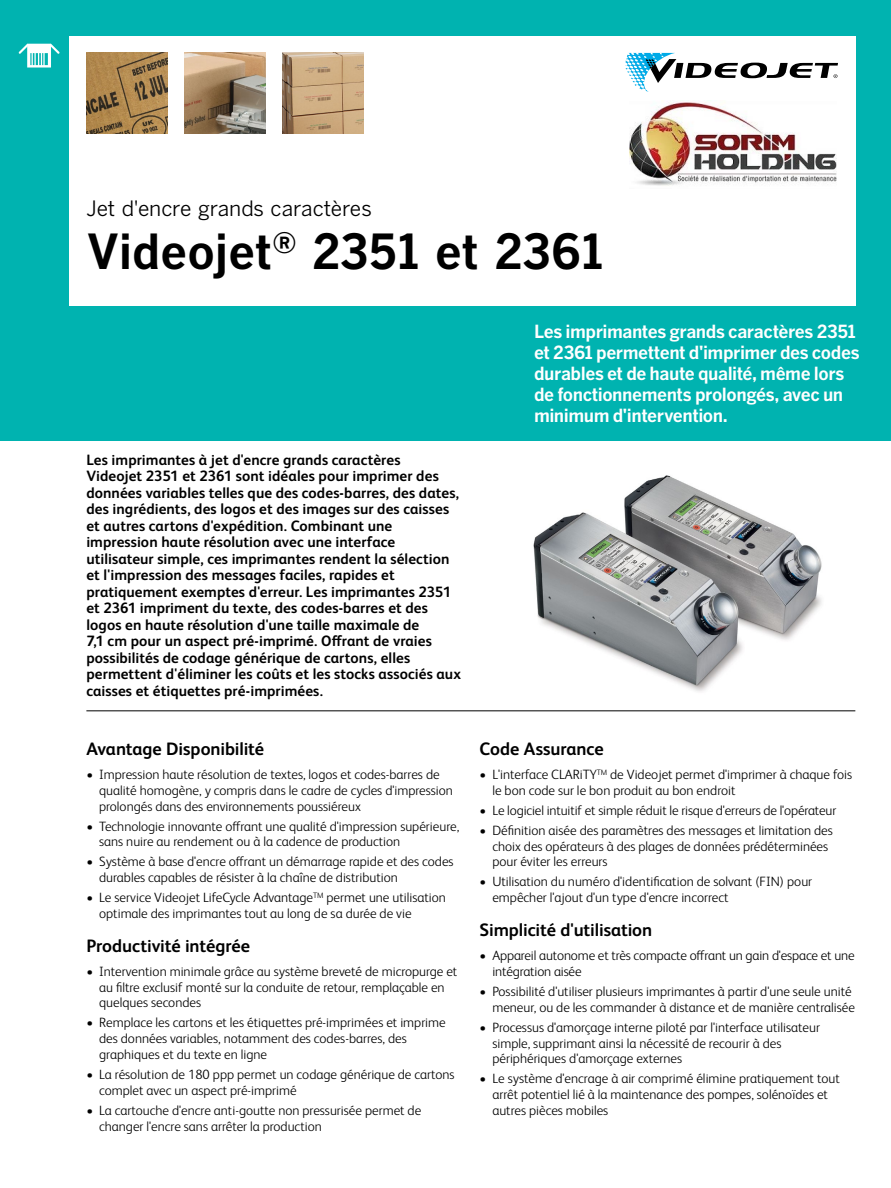
<style>
.page{position:relative;width:891px;height:1188px;background:#fff}
.page>*{position:absolute;margin:0;border:0;box-sizing:border-box;transform-origin:0 0}
.t1{font:700 48px "Benton Gothic";color:#000}
.t2{font:21px "Benton Gothic";letter-spacing:-.005em;color:#000}
.t3{font:700 18px/21px "Benton Gothic";letter-spacing:-.025em;color:#fff}
.t4{font:700 18px "FS Albert Pro";letter-spacing:-.005em;color:#000}
.t5{font:700 15px/16.5px "FS Albert Pro";letter-spacing:.005em;color:#000}
.t6{font:300 13.5px/15.8px "FS Albert Pro";color:#000}
</style>
<div class="page">
<div style="left:0;top:0;width:891px;height:441px;background:#00b3b0"></div>
<div style="left:69px;top:36px;width:786px;height:270px;background:#fff"></div>
<svg style="left:19px;top:44px;width:41px;height:24px"></svg>
<svg style="left:625px;top:53px;width:213px;height:39px"></svg>
<img style="left:86px;top:53px;width:81px;height:81px">
<hr style="left:86px;top:710px;width:769px;height:1px;background:#000">
<img style="left:533px;top:475px;width:289px;height:217px">
<img style="left:283px;top:53px;width:81px;height:81px">
<img style="left:185px;top:53px;width:81px;height:81px">
<img style="left:630px;top:102px;width:207px;height:84px">
<h2 class="t2" style="left:86px;top:197px;width:287px">Jet d'encre grands caractères</h2>
<h1 class="t1" style="left:86px;top:224px;width:519px">Videojet<sup>®</sup> 2351 et 2361</h1>
<p class="t5" style="left:86px;top:450px;width:376px">Les imprimantes à jet d'encre grands caractères<br>Videojet 2351 et 2361 sont idéales pour imprimer des données variables telles que des codes-barres, des dates, des ingrédients, des logos et des images sur des caisses et autres cartons d'expédition. Combinant une impression haute résolution avec une interface utilisateur simple, ces imprimantes rendent la sélection et l'impression des messages faciles, rapides et pratiquement exemptes d'erreur. Les imprimantes 2351 et 2361 impriment du texte, des codes-barres et des logos en haute résolution d'une taille maximale de<br>7,1 cm pour un aspect pré-imprimé. Offrant de vraies possibilités de codage générique de cartons, elles permettent d'éliminer les coûts et les stocks associés aux caisses et étiquettes pré-imprimées.</p>
<h3 class="t4" style="left:86px;top:736px;width:179px">Avantage Disponibilité</h3>
<p class="t6" style="left:99px;top:766px;width:355px;text-indent:-13px">• Impression haute résolution de textes, logos et codes-barres de qualité homogène, y compris dans le cadre de cycles d'impression prolongés dans des environnements poussiéreux</p>
<p class="t6" style="left:99px;top:817px;width:362px;text-indent:-13px">• Technologie innovante offrant une qualité d'impression supérieure, sans nuire au rendement ou à la cadence de production</p>
<p class="t6" style="left:99px;top:853px;width:356px;text-indent:-13px">• Système à base d'encre offrant un démarrage rapide et des codes durables capables de résister à la chaîne de distribution</p>
<p class="t6" style="left:99px;top:889px;width:348px;text-indent:-13px">• Le service Videojet LifeCycle Advantage<sup>TM</sup> permet une utilisation optimale des imprimantes tout au long de sa durée de vie</p>
<h3 class="t4" style="left:86px;top:933px;width:165px">Productivité intégrée</h3>
<p class="t6" style="left:99px;top:963px;width:360px;text-indent:-13px">• Intervention minimale grâce au système breveté de micropurge et au filtre exclusif monté sur la conduite de retour, remplaçable en quelques secondes</p>
<p class="t6" style="left:99px;top:1014px;width:348px;text-indent:-13px">• Remplace les cartons et les étiquettes pré-imprimées et imprime des données variables, notamment des codes-barres, des graphiques et du texte en ligne</p>
<p class="t6" style="left:99px;top:1066px;width:357px;text-indent:-13px">• La résolution de 180 ppp permet un codage générique de cartons complet avec un aspect pré-imprimé</p>
<p class="t6" style="left:99px;top:1101px;width:324px;text-indent:-13px">• La cartouche d'encre anti-goutte non pressurisée permet de changer l'encre sans arrêter la production</p>
<h3 class="t3" style="left:534px;top:321px;width:327px">Les imprimantes grands caractères 2351 et 2361 permettent d'imprimer des codes durables et de haute qualité, même lors de fonctionnements prolongés, avec un minimum d'intervention.</h3>
<h3 class="t4" style="left:480px;top:736px;width:125px">Code Assurance</h3>
<p class="t6" style="left:492px;top:766px;width:361px;text-indent:-13px">• L'interface CLARiTY<sup>TM</sup> de Videojet permet d'imprimer à chaque fois le bon code sur le bon produit au bon endroit</p>
<p class="t6" style="left:480px;top:802px;width:358px">• Le logiciel intuitif et simple réduit le risque d'erreurs de l'opérateur</p>
<p class="t6" style="left:492px;top:822px;width:342px;text-indent:-13px">• Définition aisée des paramètres des messages et limitation des choix des opérateurs à des plages de données prédéterminées pour éviter les erreurs</p>
<p class="t6" style="left:492px;top:873px;width:321px;text-indent:-13px">• Utilisation du numéro d'identification de solvant (FIN) pour empêcher l'ajout d'un type d'encre incorrect</p>
<h3 class="t4" style="left:480px;top:917px;width:174px">Simplicité d'utilisation</h3>
<p class="t6" style="left:492px;top:947px;width:364px;text-indent:-13px">• Appareil autonome et très compacte offrant un gain d'espace et une intégration aisée</p>
<p class="t6" style="left:480px;top:983px;width:377px;text-align:right">• Possibilité d'utiliser plusieurs imprimantes à partir d'une seule unité meneur, ou de les commander à distance et de manière centralisée</p>
<p class="t6" style="left:492px;top:1018px;width:329px;text-indent:-13px">• Processus d'amorçage interne piloté par l'interface utilisateur simple, supprimant ainsi la nécessité de recourir à des périphériques d'amorçage externes</p>
<p class="t6" style="left:492px;top:1070px;width:349px;text-indent:-13px">• Le système d'encrage à air comprimé élimine pratiquement tout arrêt potentiel lié à la maintenance des pompes, solénoïdes et autres pièces mobiles</p>
</div>
